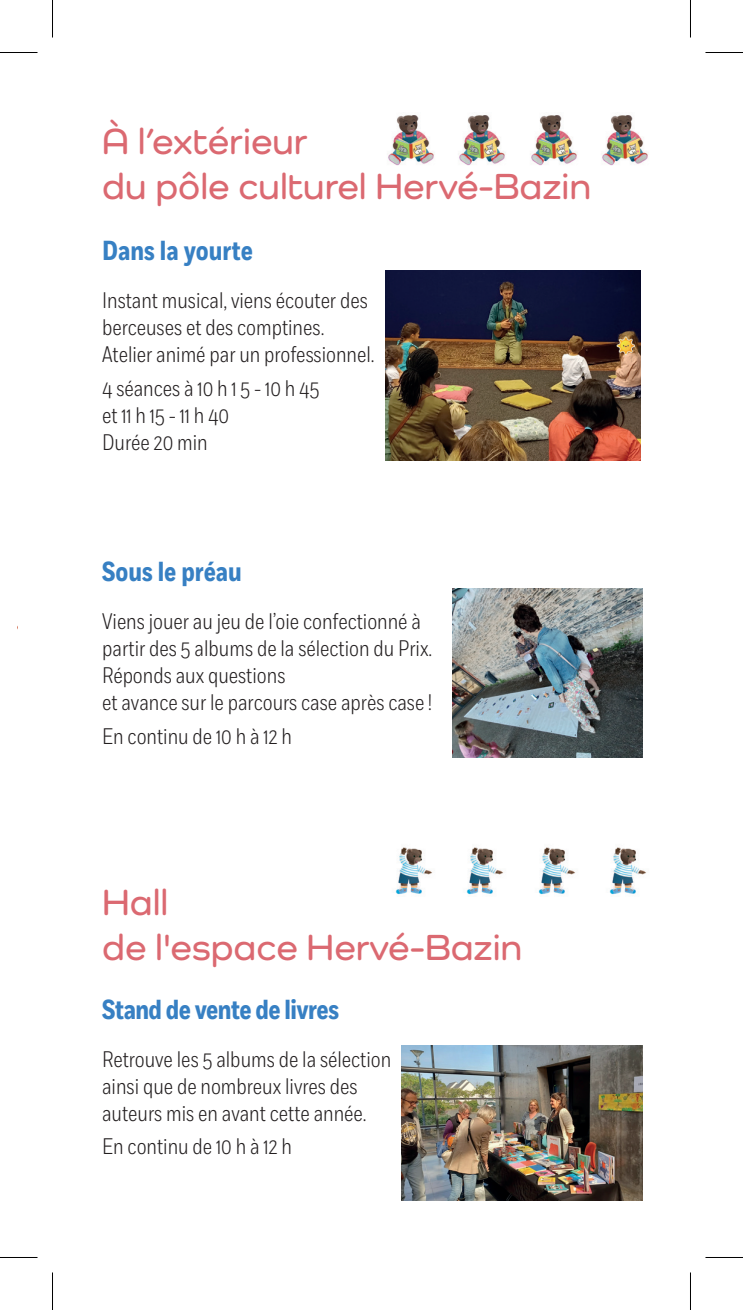
<style>
.page{position:relative;width:743px;height:1310px;background:#fff}
.page>*{position:absolute;margin:0;border:0;box-sizing:border-box;transform-origin:0 0}
.t1{font:600 37.5px/45px "Como";color:#db6971}
.t2{font:700 27.5px "Fort Cond";letter-spacing:-.005em;color:#3780c3}
.t3{font:300 22.5px/27px "Fort Cond";color:#231f20}
</style>
<div class="page">
<img style="left:388px;top:115px;width:46px;height:51px">
<img style="left:395px;top:847px;width:38px;height:48px">
<img style="left:459px;top:115px;width:46px;height:51px">
<img style="left:466px;top:847px;width:38px;height:48px">
<img style="left:531px;top:115px;width:46px;height:51px">
<img style="left:538px;top:847px;width:38px;height:48px">
<img style="left:609px;top:847px;width:38px;height:48px">
<img style="left:602px;top:115px;width:46px;height:51px">
<img style="left:385px;top:271px;width:256px;height:190px">
<img style="left:452px;top:589px;width:191px;height:169px">
<img style="left:402px;top:1045px;width:241px;height:155px">
<hr style="left:0;top:52px;width:38px;height:1px;background:#000">
<hr style="left:705px;top:52px;width:38px;height:1px;background:#000">
<hr style="left:0;top:1257px;width:38px;height:1px;background:#000">
<hr style="left:705px;top:1257px;width:38px;height:1px;background:#000">
<hr style="left:52px;top:0;width:1px;height:38px;background:#000">
<hr style="left:52px;top:1272px;width:1px;height:38px;background:#000">
<hr style="left:690px;top:0;width:1px;height:38px;background:#000">
<hr style="left:690px;top:1272px;width:1px;height:38px;background:#000">
<h1 class="t1" style="left:102px;top:118px;width:490px">À l’extérieur<br>du pôle culturel Hervé-Bazin</h1>
<p class="t2" style="left:102px;top:233px;width:152px">Dans la yourte</p>
<p class="t3" style="left:102px;top:287px;width:274px">Instant musical, viens écouter des berceuses et des comptines.<br>Atelier animé par un professionnel.</p>
<p class="t3" style="left:102px;top:375px;width:219px">4 séances à 10 h 1 5 - 10 h 45 et 11 h 15 - 11 h 40<br>Durée 20 min</p>
<p class="t2" style="left:102px;top:555px;width:141px">Sous le préau</p>
<p class="t3" style="left:102px;top:608px;width:332px">Viens jouer au jeu de l’oie confectionné à partir des 5 albums de la sélection du Prix.<br>Réponds aux questions<br>et avance sur le parcours case après case !</p>
<p class="t3" style="left:102px;top:723px;width:191px">En continu de 10 h à 12 h</p>
<h1 class="t1" style="left:102px;top:879px;width:421px">Hall<br>de l'espace Hervé-Bazin</h1>
<p class="t2" style="left:102px;top:992px;width:238px">Stand de vente de livres</p>
<p class="t3" style="left:102px;top:1046px;width:291px">Retrouve les 5 albums de la sélection ainsi que de nombreux livres des auteurs mis en avant cette année.</p>
<p class="t3" style="left:102px;top:1132px;width:191px">En continu de 10 h à 12 h</p>
</div>
